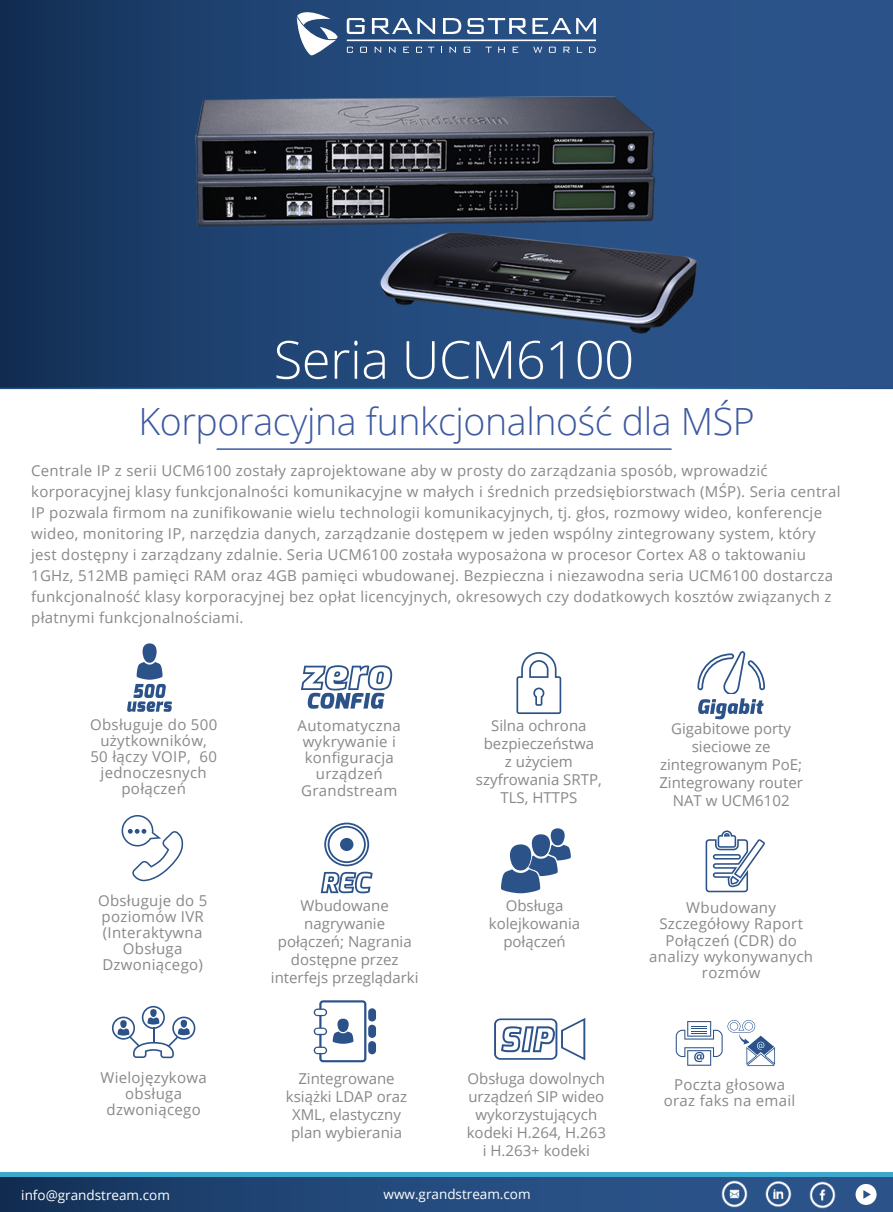
<style>
.page{position:relative;width:893px;height:1212px;background:#fff}
.page>*{position:absolute;margin:0;border:0;box-sizing:border-box;transform-origin:0 0}
.t1{font:300 52.5px "Open Sans";letter-spacing:-.01em;color:#fff}
.t2{font:300 37.5px "Open Sans";letter-spacing:-.01em;color:#3d59a0}
.t3{font:15px/16.2px "Open Sans";letter-spacing:.02em;color:#87888a;text-align:center}
.t4{font:15px/18px "Open Sans";color:#87888a;text-align:center}
.t5{font:13.5px "Open Sans";color:#fff}
</style>
<div class="page">
<svg style="left:0;top:0;width:893px;height:389px;background:#224676"></svg>
<hr style="left:217px;top:448px;width:454px;height:2px;background:#3d59a0">
<svg style="left:297px;top:12px;width:41px;height:45px"></svg>
<svg style="left:347px;top:18px;width:18px;height:16px"></svg>
<svg style="left:372px;top:18px;width:63px;height:16px"></svg>
<svg style="left:443px;top:18px;width:18px;height:16px"></svg>
<svg style="left:467px;top:18px;width:129px;height:16px"></svg>
<svg style="left:347px;top:47px;width:6px;height:6px"></svg>
<svg style="left:360px;top:47px;width:7px;height:6px"></svg>
<svg style="left:375px;top:47px;width:6px;height:6px"></svg>
<svg style="left:389px;top:47px;width:6px;height:6px"></svg>
<svg style="left:403px;top:47px;width:6px;height:6px"></svg>
<svg style="left:416px;top:47px;width:6px;height:6px"></svg>
<svg style="left:428px;top:47px;width:6px;height:6px"></svg>
<svg style="left:449px;top:47px;width:7px;height:6px"></svg>
<svg style="left:464px;top:47px;width:6px;height:6px"></svg>
<svg style="left:485px;top:47px;width:7px;height:6px"></svg>
<svg style="left:498px;top:47px;width:7px;height:6px"></svg>
<svg style="left:513px;top:47px;width:5px;height:6px"></svg>
<svg style="left:589px;top:47px;width:7px;height:6px"></svg>
<svg style="left:549px;top:47px;width:7px;height:6px"></svg>
<svg style="left:563px;top:47px;width:7px;height:6px"></svg>
<svg style="left:577px;top:47px;width:5px;height:6px"></svg>
<svg style="left:533px;top:47px;width:9px;height:6px"></svg>
<hr style="left:347px;top:40px;width:249px;height:1px;background:#fff">
<svg style="left:516px;top:652px;width:45px;height:62px"></svg>
<svg style="left:301px;top:665px;width:91px;height:44px"></svg>
<img style="left:177px;top:76px;width:541px;height:261px">
<svg style="left:127px;top:643px;width:45px;height:69px"></svg>
<svg style="left:698px;top:651px;width:67px;height:68px"></svg>
<svg style="left:112px;top:1006px;width:83px;height:52px"></svg>
<svg style="left:324px;top:822px;width:45px;height:44px"></svg>
<div style="left:340px;top:838px;width:13px;height:13px;background:#2b5389;border-radius:50%"></div>
<svg style="left:321px;top:872px;width:52px;height:21px"></svg>
<svg style="left:501px;top:828px;width:70px;height:65px"></svg>
<svg style="left:706px;top:830px;width:59px;height:62px"></svg>
<div style="left:368px;top:1025px;width:8px;height:13px;background:#2b5389;border-radius:4px"></div>
<div style="left:368px;top:1008px;width:8px;height:13px;background:#2b5389;border-radius:4px"></div>
<div style="left:368px;top:1041px;width:8px;height:13px;background:#2b5389;border-radius:4px"></div>
<svg style="left:314px;top:1000px;width:52px;height:62px"></svg>
<svg style="left:494px;top:1018px;width:91px;height:42px"></svg>
<svg style="left:676px;top:1020px;width:99px;height:46px"></svg>
<div style="left:0;top:1176px;width:893px;height:36px;background:linear-gradient(to right,#16365f,#305b94)"></div>
<hr style="left:0;top:1173px;width:893px;height:4px;background:#3ea8cc">
<img style="left:766px;top:1181px;width:26px;height:27px">
<img style="left:810px;top:1182px;width:26px;height:26px">
<img style="left:721px;top:1181px;width:26px;height:26px">
<div style="left:855px;top:1184px;width:22px;height:21px;background:#fff;border-radius:50%"></div>
<svg style="left:863px;top:1190px;width:8px;height:9px"></svg>
<svg style="left:121px;top:815px;width:63px;height:66px"></svg>
<h1 class="t1" style="left:274px;top:324px;width:362px">Seria UCM6100</h1>
<h2 class="t2" style="left:138px;top:395px;width:618px">Korporacyjna funkcjonalność dla MŚP</h2>
<p class="t3" style="left:31px;top:460px;width:811px;line-height:21px;text-align:left">Centrale IP z serii UCM6100 zostały zaprojektowane aby w prosty do zarządzania sposób, wprowadzić korporacyjnej klasy funkcjonalności komunikacyjne w małych i średnich przedsiębiorstwach (MŚP). Seria central IP pozwala firmom na zunifikowanie wielu technologii komunikacyjnych, tj. głos, rozmowy wideo, konferencje wideo, monitoring IP, narzędzia danych, zarządzanie dostępem w jeden wspólny zintegrowany system, który jest dostępny i zarządzany zdalnie. Seria UCM6100 została wyposażona w procesor Cortex A8 o taktowaniu 1GHz, 512MB pamięci RAM oraz 4GB pamięci wbudowanej. Bezpieczna i niezawodna seria UCM6100 dostarcza funkcjonalność klasy korporacyjnej bez opłat licencyjnych, okresowych czy dodatkowych kosztów związanych z płatnymi funkcjonalnościami.</p>
<p class="t3" style="left:90px;top:716px;width:129px">Obsługuje do 500 użytkowników,<br>50 łączy VOIP, 60 jednoczesnych połączeń</p>
<p class="t3" style="left:298px;top:717px;width:105px">Automatyczna wykrywanie i konfiguracja urządzeń<br>Grandstream</p>
<p class="t4" style="left:476px;top:717px;width:127px">Silna ochrona bezpieczeństwa<br>z użyciem szyfrowania SRTP,<br>TLS, HTTPS</p>
<p class="t4" style="left:659px;top:719px;width:145px">Gigabitowe porty sieciowe ze zintegrowanym PoE;<br>Zintegrowany router<br>NAT w UCM6102</p>
<p class="t3" style="left:98px;top:892px;width:111px">Obsługuje do 5 poziomów IVR (Interaktywna<br>Obsługa<br>Dzwoniącego)</p>
<p class="t4" style="left:271px;top:896px;width:149px">Wbudowane nagrywanie połączeń; Nagrania dostępne przez interfejs przeglądarki</p>
<p class="t4" style="left:489px;top:896px;width:93px">Obsługa kolejkowania połączeń</p>
<p class="t3" style="left:101px;top:1069px;width:108px">Wielojęzykowa obsługa dzwoniącego</p>
<p class="t4" style="left:286px;top:1069px;width:123px">Zintegrowane książki LDAP oraz<br>XML, elastyczny plan wybierania</p>
<p class="t4" style="left:467px;top:1069px;width:141px">Obsługa dowolnych urządzeń SIP wideo wykorzystujących kodeki H.264, H.263 i H.263+ kodeki</p>
<p class="t5" style="left:21px;top:1186px;width:150px">info@grandstream.com</p>
<p class="t5" style="left:384px;top:1185px;width:149px">www.grandstream.com</p>
<p class="t5" style="left:21px;top:1184px;width:149px">www.grandstream.com</p>
<p class="t3" style="left:649px;top:899px;width:165px">Wbudowany<br>Szczegółowy Raport<br>Połączeń (CDR) do analizy wykonywanych rozmów</p>
<p class="t3" style="left:664px;top:1075px;width:133px">Poczta głosowa oraz faks na email</p>
</div>
